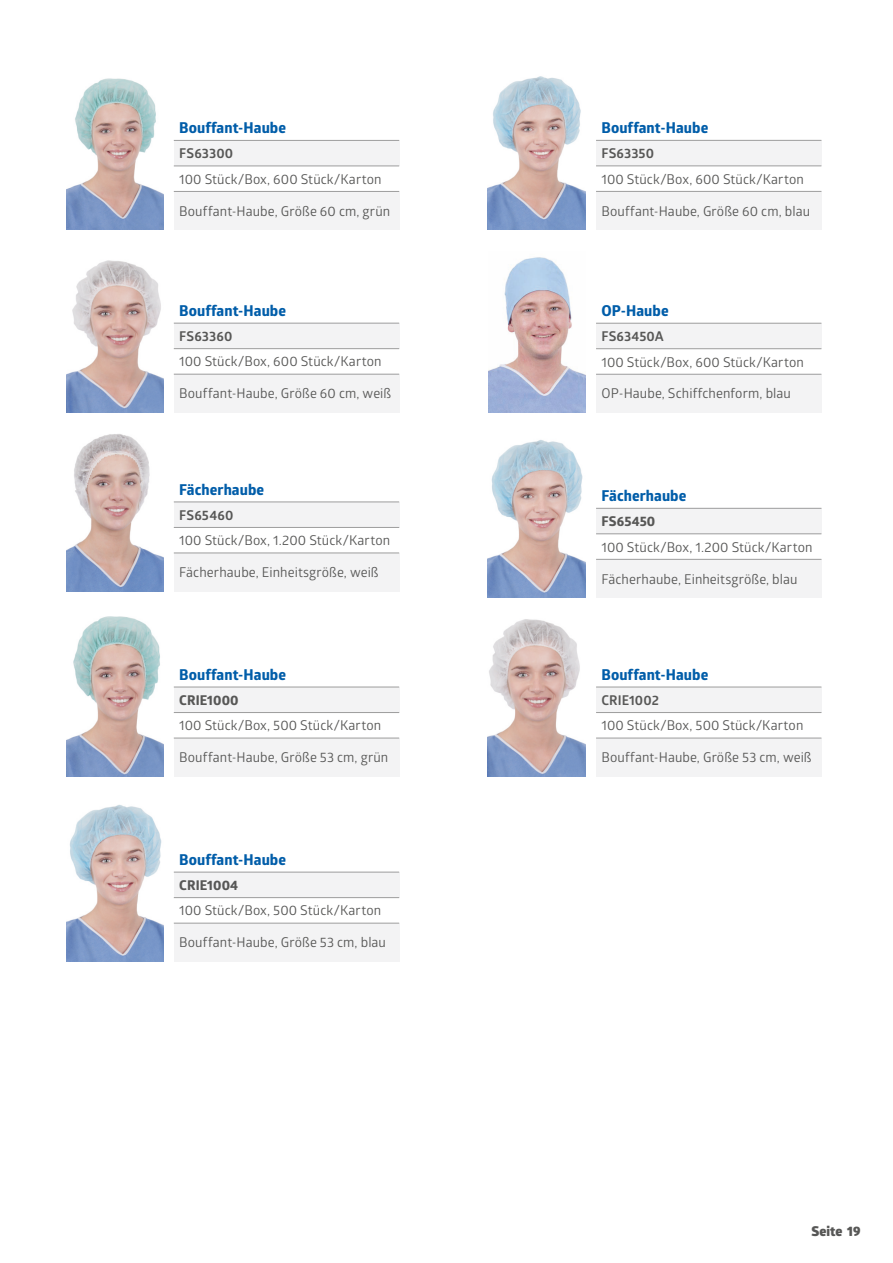
<style>
.page{position:relative;width:893px;height:1263px;background:#fff}
.page>*{position:absolute;margin:0;border:0;box-sizing:border-box;transform-origin:0 0}
.t1{font:700 15px "Globerx";letter-spacing:.005em;color:#005da9}
.t2{font:13.5px "Glober";letter-spacing:.005em;color:#575756}
.t3{font:700 13.5px "Glober";letter-spacing:.005em;color:#575756}
.t4{font:700 13.5px "Globerx";letter-spacing:.005em;color:#575756}
.t5{font:800 13.5px "Glober";letter-spacing:.005em;color:#575756}
</style>
<div class="page">
<div style="left:174px;top:140px;width:225px;height:26px;background:#f3f3f4"></div>
<div style="left:174px;top:191px;width:225px;height:39px;background:#f3f3f4"></div>
<hr style="left:174px;top:140px;width:225px;height:1px;background:#9d9d9d">
<hr style="left:174px;top:166px;width:225px;height:1px;background:#9d9d9d">
<hr style="left:174px;top:191px;width:225px;height:1px;background:#9d9d9d">
<div style="left:596px;top:140px;width:225px;height:26px;background:#f3f3f4"></div>
<div style="left:596px;top:191px;width:225px;height:39px;background:#f3f3f4"></div>
<hr style="left:596px;top:140px;width:225px;height:1px;background:#9d9d9d">
<hr style="left:596px;top:166px;width:225px;height:1px;background:#9d9d9d">
<hr style="left:596px;top:191px;width:225px;height:1px;background:#9d9d9d">
<img style="left:67px;top:78px;width:96px;height:152px">
<img style="left:488px;top:76px;width:97px;height:154px">
<div style="left:174px;top:502px;width:225px;height:25px;background:#f3f3f4"></div>
<div style="left:174px;top:553px;width:225px;height:38px;background:#f3f3f4"></div>
<hr style="left:174px;top:502px;width:225px;height:1px;background:#9d9d9d">
<hr style="left:174px;top:527px;width:225px;height:1px;background:#9d9d9d">
<hr style="left:174px;top:553px;width:225px;height:1px;background:#9d9d9d">
<div style="left:174px;top:872px;width:225px;height:26px;background:#f3f3f4"></div>
<div style="left:174px;top:923px;width:225px;height:38px;background:#f3f3f4"></div>
<hr style="left:174px;top:872px;width:225px;height:1px;background:#9d9d9d">
<hr style="left:174px;top:897px;width:225px;height:1px;background:#9d9d9d">
<hr style="left:174px;top:923px;width:225px;height:1px;background:#9d9d9d">
<div style="left:596px;top:508px;width:225px;height:26px;background:#f3f3f4"></div>
<div style="left:596px;top:559px;width:225px;height:39px;background:#f3f3f4"></div>
<hr style="left:596px;top:508px;width:225px;height:1px;background:#9d9d9d">
<hr style="left:596px;top:534px;width:225px;height:1px;background:#9d9d9d">
<hr style="left:596px;top:559px;width:225px;height:1px;background:#9d9d9d">
<div style="left:596px;top:323px;width:225px;height:26px;background:#f3f3f4"></div>
<div style="left:596px;top:374px;width:225px;height:38px;background:#f3f3f4"></div>
<hr style="left:596px;top:323px;width:225px;height:1px;background:#9d9d9d">
<hr style="left:596px;top:348px;width:225px;height:1px;background:#9d9d9d">
<hr style="left:596px;top:374px;width:225px;height:1px;background:#9d9d9d">
<img style="left:488px;top:257px;width:97px;height:155px">
<img style="left:488px;top:440px;width:97px;height:158px">
<img style="left:67px;top:434px;width:96px;height:157px">
<div style="left:174px;top:687px;width:225px;height:25px;background:#f3f3f4"></div>
<div style="left:174px;top:738px;width:225px;height:38px;background:#f3f3f4"></div>
<hr style="left:174px;top:687px;width:225px;height:1px;background:#9d9d9d">
<hr style="left:174px;top:712px;width:225px;height:1px;background:#9d9d9d">
<hr style="left:174px;top:738px;width:225px;height:1px;background:#9d9d9d">
<img style="left:67px;top:616px;width:96px;height:160px">
<div style="left:596px;top:687px;width:225px;height:25px;background:#f3f3f4"></div>
<div style="left:596px;top:738px;width:225px;height:38px;background:#f3f3f4"></div>
<hr style="left:596px;top:687px;width:225px;height:1px;background:#9d9d9d">
<hr style="left:596px;top:712px;width:225px;height:1px;background:#9d9d9d">
<hr style="left:596px;top:738px;width:225px;height:1px;background:#9d9d9d">
<img style="left:488px;top:619px;width:97px;height:157px">
<img style="left:67px;top:805px;width:96px;height:156px">
<div style="left:174px;top:323px;width:225px;height:26px;background:#f3f3f4"></div>
<div style="left:174px;top:374px;width:225px;height:38px;background:#f3f3f4"></div>
<hr style="left:174px;top:323px;width:225px;height:1px;background:#9d9d9d">
<hr style="left:174px;top:348px;width:225px;height:1px;background:#9d9d9d">
<hr style="left:174px;top:374px;width:225px;height:1px;background:#9d9d9d">
<img style="left:67px;top:260px;width:96px;height:152px">
<p class="t1" style="left:179px;top:117px;width:108px">Bouffant-Haube</p>
<p class="t3" style="left:179px;top:144px;width:55px">FS63300</p>
<p class="t2" style="left:179px;top:169px;width:204px">100 Stück/Box, 600 Stück/Karton</p>
<p class="t2" style="left:179px;top:201px;width:212px">Bouffant-Haube, Größe 60 cm, grün</p>
<p class="t1" style="left:179px;top:300px;width:108px">Bouffant-Haube</p>
<p class="t3" style="left:179px;top:327px;width:55px">FS63360</p>
<p class="t2" style="left:179px;top:352px;width:204px">100 Stück/Box, 600 Stück/Karton</p>
<p class="t2" style="left:179px;top:384px;width:213px">Bouffant-Haube, Größe 60 cm, weiß</p>
<p class="t1" style="left:179px;top:479px;width:86px">Fächerhaube</p>
<p class="t3" style="left:179px;top:505px;width:56px">FS65460</p>
<p class="t2" style="left:179px;top:531px;width:212px">100 Stück/Box, 1.200 Stück/Karton</p>
<p class="t2" style="left:179px;top:563px;width:201px">Fächerhaube, Einheitsgröße, weiß</p>
<p class="t1" style="left:179px;top:664px;width:108px">Bouffant-Haube</p>
<p class="t4" style="left:179px;top:690px;width:61px">CRIE1000</p>
<p class="t2" style="left:179px;top:716px;width:203px">100 Stück/Box, 500 Stück/Karton</p>
<p class="t2" style="left:179px;top:748px;width:211px">Bouffant-Haube, Größe 53 cm, grün</p>
<p class="t1" style="left:179px;top:849px;width:108px">Bouffant-Haube</p>
<p class="t4" style="left:179px;top:875px;width:60px">CRIE1004</p>
<p class="t2" style="left:179px;top:901px;width:203px">100 Stück/Box, 500 Stück/Karton</p>
<p class="t2" style="left:179px;top:933px;width:208px">Bouffant-Haube, Größe 53 cm, blau</p>
<p class="t1" style="left:601px;top:117px;width:108px">Bouffant-Haube</p>
<p class="t3" style="left:601px;top:144px;width:54px">FS63350</p>
<p class="t2" style="left:601px;top:169px;width:204px">100 Stück/Box, 600 Stück/Karton</p>
<p class="t2" style="left:601px;top:201px;width:210px">Bouffant-Haube, Größe 60 cm, blau</p>
<p class="t1" style="left:601px;top:300px;width:69px">OP-Haube</p>
<p class="t3" style="left:601px;top:327px;width:64px">FS63450A</p>
<p class="t2" style="left:601px;top:352px;width:204px">100 Stück/Box, 600 Stück/Karton</p>
<p class="t2" style="left:601px;top:384px;width:191px">OP-Haube, Schiffchenform, blau</p>
<p class="t1" style="left:602px;top:485px;width:86px">Fächerhaube</p>
<p class="t4" style="left:602px;top:511px;width:55px">FS65450</p>
<p class="t2" style="left:602px;top:537px;width:212px">100 Stück/Box, 1.200 Stück/Karton</p>
<p class="t2" style="left:602px;top:569px;width:198px">Fächerhaube, Einheitsgröße, blau</p>
<p class="t1" style="left:602px;top:664px;width:108px">Bouffant-Haube</p>
<p class="t3" style="left:602px;top:691px;width:59px">CRIE1002</p>
<p class="t2" style="left:602px;top:716px;width:203px">100 Stück/Box, 500 Stück/Karton</p>
<p class="t2" style="left:602px;top:748px;width:212px">Bouffant-Haube, Größe 53 cm, weiß</p>
<p class="t5" style="left:811px;top:1221px;width:51px">Seite 19</p>
</div>
